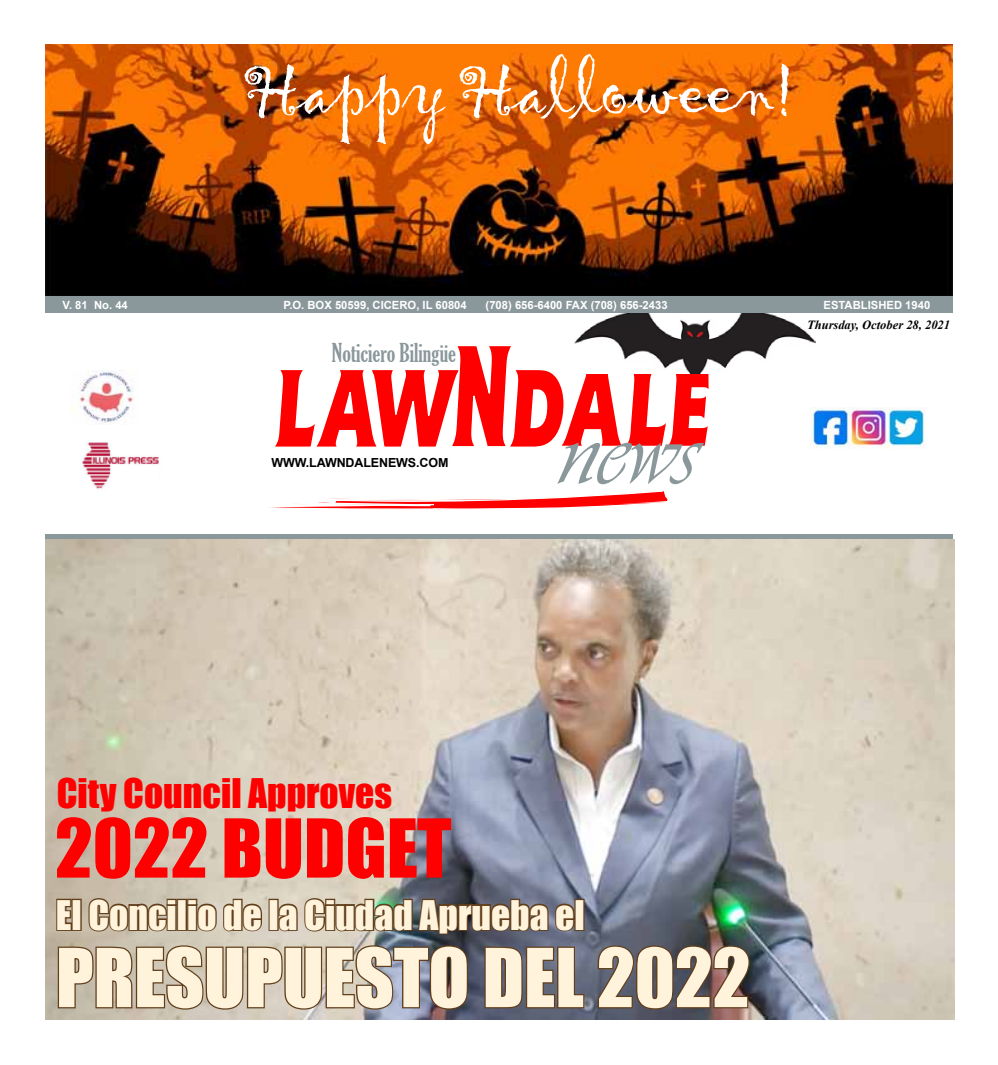
<style>
.page{position:relative;width:998px;height:1065px;background:#fff}
.page>*{position:absolute;margin:0;border:0;box-sizing:border-box;transform-origin:0 0}
.t1{font:100px "Vivaldii";color:#8a979b}
.t2{font:75px "Impact";color:#fff4db}
.t3{font:75px "Gigi";letter-spacing:-.01em;color:#fff}
.t4{font:75px "Impact";color:#f00}
.t5{font:37.5px "Impact";color:#fff4db}
.t6{font:37.5px "Impact";color:#f00}
.t7{font:extra-condensed 25px "Gloucester";color:#8a979b}
.t8{font:italic 700 12.5px "Times New Roman";color:#000}
.t9{font:700 12.5px "Arial";letter-spacing:-.01em;color:#000}
.t10{font:700 11.25px "Arial";color:#fff}
</style>
<div class="page">
<img style="left:81px;top:442px;width:78px;height:47px">
<img style="left:71px;top:370px;width:63px;height:55px">
<img style="left:810px;top:408px;width:115px;height:40px">
<svg style="left:275px;top:346px;width:434px;height:101px"></svg>
<svg style="left:270px;top:491px;width:398px;height:18px"></svg>
<div style="left:45px;top:534px;width:907px;height:5px;background:#8a979b"></div>
<img style="left:45px;top:45px;width:907px;height:251px">
<img style="left:45px;top:540px;width:909px;height:480px">
<svg style="left:55px;top:897px;width:18px;height:35px"></svg>
<div style="left:72px;top:899px;width:10px;height:32px;border:2px solid #613e1c"></div>
<svg style="left:87px;top:896px;width:91px;height:37px;background:#9e8971"></svg>
<div style="left:177px;top:899px;width:10px;height:32px;border:2px solid #613e1c"></div>
<svg style="left:186px;top:898px;width:78px;height:35px;background:#a8967f"></svg>
<div style="left:268px;top:899px;width:11px;height:32px;border:2px solid #613e1c"></div>
<img style="left:276px;top:883px;width:300px;height:53px">
<div style="left:574px;top:899px;width:10px;height:32px;border:2px solid #613e1c"></div>
<svg style="left:57px;top:944px;width:412px;height:67px;background:#a3978a"></svg>
<svg style="left:483px;top:945px;width:102px;height:65px;background:#615e65"></svg>
<svg style="left:596px;top:944px;width:155px;height:67px;background:#5c5151"></svg>
<img style="left:573px;top:313px;width:242px;height:61px">
<div style="left:45px;top:296px;width:907px;height:17px;background:#8a979b"></div>
<h2 class="t3" style="left:241px;top:43px;width:556px">Happy Halloween!</h2>
<p class="t10" style="left:63px;top:298px;width:67px">V. 81 No. 44</p>
<p class="t10" style="left:283px;top:298px;width:185px">P.O. BOX 50599, CICERO, IL 60804</p>
<p class="t10" style="left:485px;top:298px;width:183px">(708) 656-6400 FAX (708) 656-2433</p>
<p class="t10" style="left:823px;top:298px;width:108px">ESTABLISHED 1940</p>
<p class="t8" style="left:807px;top:316px;width:144px">Thursday, October 28, 2021</p>
<h3 class="t7" style="left:332px;top:338px;width:126px">Noticiero Bilingüe</h3>
<p class="t9" style="left:271px;top:455px;width:178px">WWW.LAWNDALENEWS.COM</p>
<h1 class="t1" style="left:558px;top:393px;width:140px">news</h1>
<h3 class="t6" style="left:57px;top:764px;width:337px">City Council Approves</h3>
<h2 class="t4" style="left:55px;top:790px;width:398px">2022 BUDGET</h2>
<h3 class="t5" style="left:56px;top:886px;width:530px">El Concilio de la Ciudad Aprueba el</h3>
<h2 class="t2" style="left:56px;top:920px;width:695px">PRESUPUESTO DEL 2022</h2>
</div>
